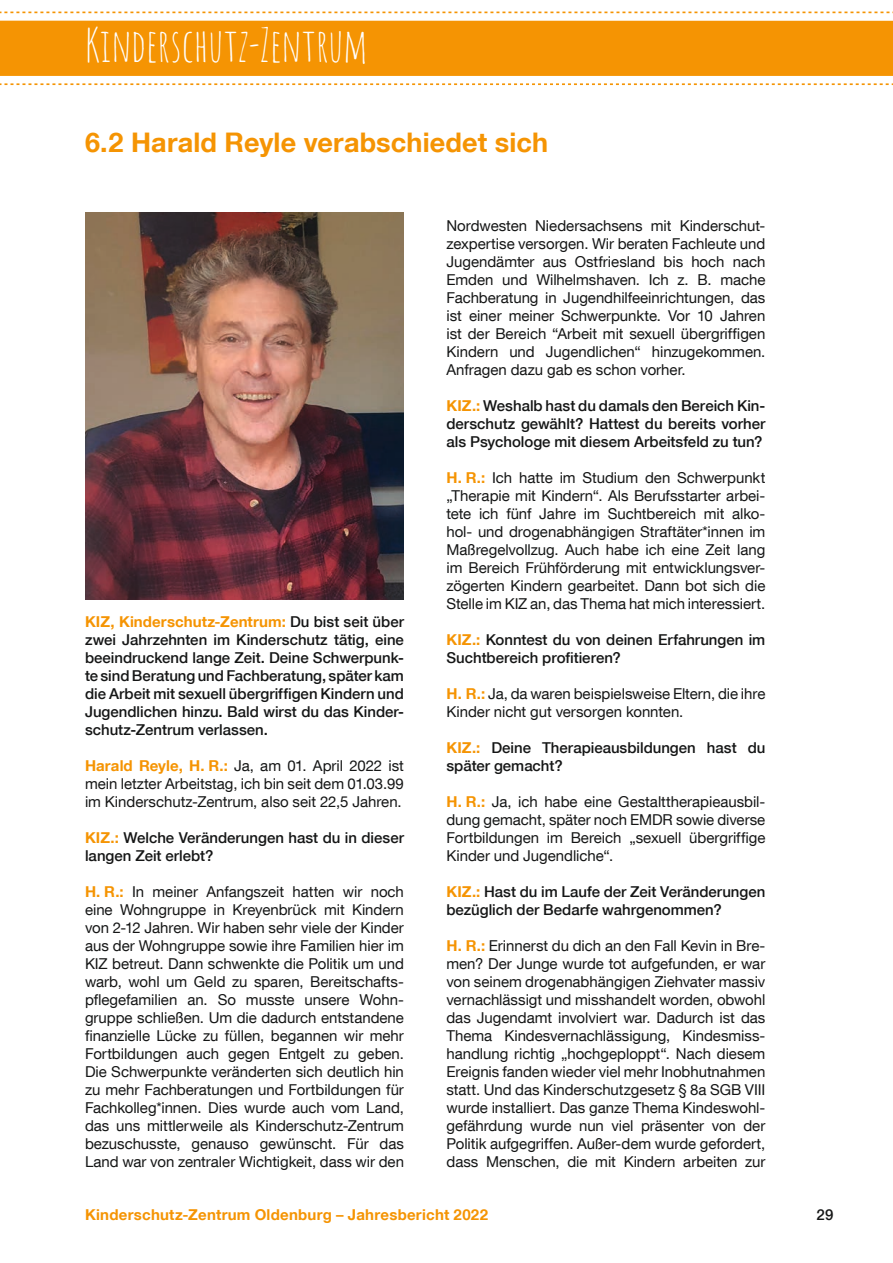
<style>
.page{position:relative;width:893px;height:1263px;background:#fff}
.page>*{position:absolute;margin:0;border:0;box-sizing:border-box;transform-origin:0 0}
.Rubrik{font:45px "Amatic SC";letter-spacing:-.005em;color:#fff}
.Überschrift{font:700 27px "Helvetica Neue LT Com";letter-spacing:.005em;color:#f59403}
.Fließtext{font:15px/18px "Helvetica Neue LT Com";letter-spacing:-.005em;color:#151616;text-align:justify}
.Fließtext-2{font:500 15px/18px "Helvetica Neue LT Com";color:#151616}
.t1{font:700 15px "Helvetica Neue LT Com";letter-spacing:.015em;color:#f59403}
.s1{font-weight:700;color:#f59403}
</style>
<div class="page">
<svg style="left:0;top:11px;width:893px;height:75px"></svg>
<img style="left:85px;top:213px;width:319px;height:387px">
<p class="Rubrik" style="left:85px;top:13px;width:285px">Kinderschutz-Zentrum</p>
<p class="Überschrift" style="left:85px;top:125px;width:465px">6.2 Harald Reyle verabschiedet sich</p>
<p class="Fließtext-2" style="left:85px;top:612px;width:320px;text-align:justify"><span class="s1">KIZ, Kinderschutz-Zentrum:</span> Du bist seit über zwei Jahrzehnten im Kinderschutz tätig, eine beeindruckend lange Zeit. Deine Schwerpunk&shy;te sind Beratung und Fachberatung, später kam die Arbeit mit sexuell übergriffigen Kindern und Jugendlichen hinzu. Bald wirst du das Kinder&shy;schutz-Zentrum verlassen.</p>
<p class="Fließtext" style="left:85px;top:756px;width:320px"><span class="s1">Harald Reyle, H. R.:</span> Ja, am 01. April 2022 ist mein letzter Arbeitstag, ich bin seit dem 01.03.99 im Kinderschutz-Zentrum, also seit 22,5 Jahren.</p>
<p class="Fließtext-2" style="left:85px;top:828px;width:320px"><span class="s1">KIZ.:</span> Welche Veränderungen hast du in dieser langen Zeit erlebt?</p>
<p class="Fließtext" style="left:85px;top:882px;width:320px"><span class="s1">H. R.:</span> In meiner Anfangszeit hatten wir noch eine Wohngruppe in Kreyenbrück mit Kindern von 2-12 Jahren. Wir haben sehr viele der Kinder aus der Wohngruppe sowie ihre Familien hier im KIZ betreut. Dann schwenkte die Politik um und warb, wohl um Geld zu sparen, Bereitschafts&shy;pflegefamilien an. So musste unsere Wohn&shy;gruppe schließen. Um die dadurch entstandene finanzielle Lücke zu füllen, begannen wir mehr Fortbildungen auch gegen Entgelt zu geben.<br>Die Schwerpunkte veränderten sich deutlich hin zu mehr Fachberatungen und Fortbildungen für Fachkolleg*innen. Dies wurde auch vom Land, das uns mittlerweile als Kinderschutz-Zentrum bezuschusste, genauso gewünscht. Für das Land war von zentraler Wichtigkeit, dass wir den</p>
<p class="Fließtext" style="left:446px;top:216px;width:320px">Nordwesten Niedersachsens mit Kinderschut&shy;zexpertise versorgen. Wir beraten Fachleute und Jugendämter aus Ostfriesland bis hoch nach Emden und Wilhelmshaven. Ich z. B. mache Fachberatung in Jugendhilfeeinrichtungen, das ist einer meiner Schwerpunkte. Vor 10 Jahren ist der Bereich “Arbeit mit sexuell übergriffigen Kindern und Jugendlichen“ hinzugekommen.<br>Anfragen dazu gab es schon vorher.</p>
<p class="Fließtext-2" style="left:446px;top:396px;width:320px;text-align:justify"><span class="s1">KIZ.:</span> Weshalb hast du damals den Bereich Kin&shy;derschutz gewählt? Hattest du bereits vorher als Psychologe mit diesem Arbeitsfeld zu tun?</p>
<p class="Fließtext" style="left:446px;top:468px;width:320px"><span class="s1">H. R.:</span> Ich hatte im Studium den Schwerpunkt „Therapie mit Kindern“. Als Berufsstarter arbei&shy;tete ich fünf Jahre im Suchtbereich mit alko&shy;hol- und drogenabhängigen Straftäter*innen im Maßregelvollzug. Auch habe ich eine Zeit lang im Bereich Frühförderung mit entwicklungsver&shy;zögerten Kindern gearbeitet. Dann bot sich die Stelle im KIZ an, das Thema hat mich interessiert.</p>
<p class="Fließtext-2" style="left:446px;top:630px;width:320px"><span class="s1">KIZ.:</span> Konntest du von deinen Erfahrungen im<br>Suchtbereich profitieren?</p>
<p class="Fließtext" style="left:446px;top:684px;width:320px"><span class="s1">H. R.:</span> Ja, da waren beispielsweise Eltern, die ihre<br>Kinder nicht gut versorgen konnten.</p>
<p class="Fließtext-2" style="left:446px;top:738px;width:320px"><span class="s1">KIZ.:</span> Deine Therapieausbildungen hast du später gemacht?</p>
<p class="Fließtext" style="left:446px;top:792px;width:320px"><span class="s1">H. R.:</span> Ja, ich habe eine Gestalttherapieausbil&shy;dung gemacht, später noch EMDR sowie diverse Fortbildungen im Bereich „sexuell übergriffige Kinder und Jugendliche“.</p>
<p class="Fließtext-2" style="left:446px;top:882px;width:320px"><span class="s1">KIZ.:</span> Hast du im Laufe der Zeit Veränderungen bezüglich der Bedarfe wahrgenommen?</p>
<p class="Fließtext" style="left:446px;top:936px;width:320px"><span class="s1">H. R.:</span> Erinnerst du dich an den Fall Kevin in Bre&shy;men? Der Junge wurde tot aufgefunden, er war von seinem drogenabhängigen Ziehvater massiv vernachlässigt und misshandelt worden, obwohl das Jugendamt involviert war. Dadurch ist das Thema Kindesvernachlässigung, Kindesmiss&shy;handlung richtig „hochgeploppt“. Nach diesem Ereignis fanden wieder viel mehr Inobhutnahmen statt. Und das Kinderschutzgesetz § 8a SGB VIII wurde installiert. Das ganze Thema Kindeswohl&shy;gefährdung wurde nun viel präsenter von der Politik aufgegriffen. Außer-dem wurde gefordert, dass Menschen, die mit Kindern arbeiten zur</p>
<p class="t1" style="left:85px;top:1205px;width:404px">Kinderschutz-Zentrum Oldenburg – Jahresbericht 2022</p>
<p class="Fließtext-2" style="left:816px;top:1206px;width:18px">29</p>
</div>
